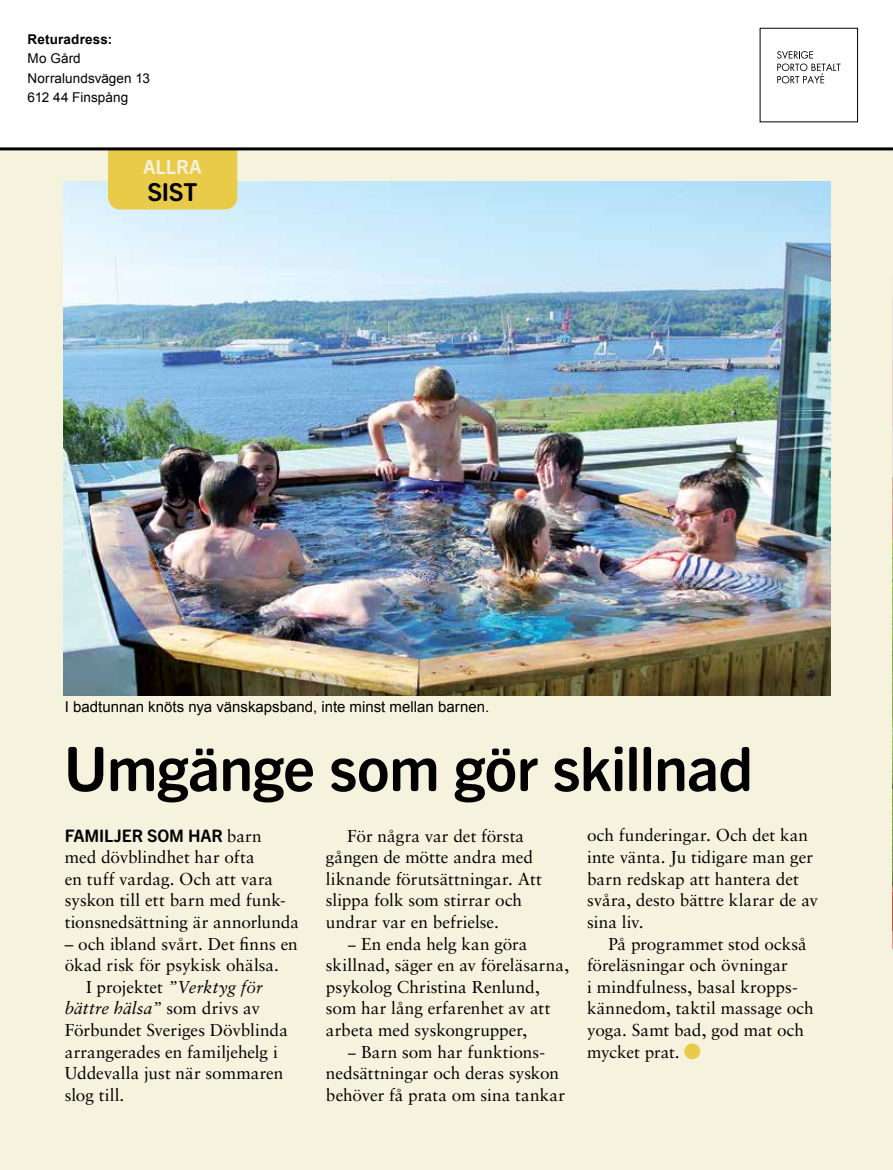
<style>
.page{position:relative;width:893px;height:1170px;background:#fff}
.page>*{position:absolute;margin:0;border:0;box-sizing:border-box;transform-origin:0 0}
.t1{font:700 61.5px "Trade Gothic Next SR Pro";letter-spacing:-.015em;color:#000}
.t2{font:700 24.75px "Trade Gothic Next SR Pro";color:#000}
.t3{font:700 19.5px "Trade Gothic Next SR Pro";letter-spacing:-.005em;color:#f5f2dd}
.t4{font:17.25px/21.6px "Sabon LT Std";color:#000}
.t5{font:italic 17.25px "Sabon LT Std";color:#000}
.t6{font:700 17.25px "Trade Gothic Next SR Pro";letter-spacing:-.01em;color:#000}
.t7{font:15px "Arial";color:#000}
.t8{font:13.5px/19.5px "Arial";letter-spacing:.005em;color:#000}
.t9{font:700 13.5px "Arial";letter-spacing:.015em;color:#000}
.s1{font-family:"Sabon LT Std";font-weight:400}
.s2{font-style:normal}
.s3{color:#eaca49}
</style>
<div class="page">
<div style="left:0;top:149px;width:893px;height:1020px;background:#f5f2dd"></div>
<img style="left:64px;top:182px;width:766px;height:513px">
<hr style="left:892px;top:0;width:1px;height:276px;background:#83b93b">
<img style="left:892px;top:426px;width:1px;height:520px">
<hr style="left:892px;top:892px;width:1px;height:38px;background:#c2573e">
<div style="left:108px;top:105px;width:129px;height:104px;background:#eaca49;border-radius:13px"></div>
<div style="left:0;top:0;width:893px;height:149px;background:#fff"></div>
<svg style="left:777px;top:51px;width:64px;height:32px"></svg>
<hr style="left:0;top:147px;width:893px;height:3px;background:#000">
<svg style="left:892px;top:302px;width:1px;height:124px"></svg>
<p class="t9" style="left:28px;top:30px;width:86px">Returadress:</p>
<p class="t8" style="left:28px;top:49px;width:124px">Mo Gård<br>Norralundsvägen 13<br>612 44 Finspång</p>
<p class="t3" style="left:143px;top:153px;width:60px">ALLRA</p>
<h2 class="t2" style="left:147px;top:175px;width:52px">SIST</h2>
<p class="t7" style="left:65px;top:697px;width:426px">I badtunnan knöts nya vänskapsband, inte minst mellan barnen.</p>
<h1 class="t1" style="left:64px;top:725px;width:691px">Umgänge som gör skillnad</h1>
<p class="t6" style="left:65px;top:823px;width:198px">FAMILJER SOM HAR <span class="s1">barn</span></p>
<p class="t4" style="left:65px;top:846px;width:236px">med dövblindhet har ofta<br>en tuff vardag. Och att vara syskon till ett barn med funk&shy;tionsnedsättning är annorlunda</p>
<p class="t4" style="left:65px;top:932px;width:235px">– och ibland svårt. Det finns en</p>
<p class="t4" style="left:65px;top:954px;width:216px">ökad risk för psykisk ohälsa.</p>
<p class="t5" style="left:86px;top:976px;width:178px"><span class="s2">I projektet</span> ”Verktyg för</p>
<p class="t5" style="left:65px;top:998px;width:197px">bättre hälsa” <span class="s2">som drivs av</span></p>
<p class="t4" style="left:65px;top:1018px;width:225px">Förbundet Sveriges Dövblinda</p>
<p class="t4" style="left:65px;top:1040px;width:214px">arrangerades en familjehelg i</p>
<p class="t4" style="left:65px;top:1062px;width:220px">Uddevalla just när sommaren</p>
<p class="t4" style="left:65px;top:1083px;width:61px">slog till.</p>
<p class="t4" style="left:326px;top:824px;width:218px;text-indent:21px">För några var det första gången de mötte andra med liknande förutsättningar. Att slippa folk som stirrar och undrar var en befrielse.</p>
<p class="t4" style="left:326px;top:932px;width:245px;text-indent:21px">− En enda helg kan göra skillnad, säger en av föreläsarna, psykolog Christina Renlund, som har lång erfarenhet av att arbeta med syskongrupper,</p>
<p class="t4" style="left:326px;top:1040px;width:241px;text-align:center">− Barn som har funktions&shy;nedsättningar och deras syskon behöver få prata om sina tankar</p>
<p class="t4" style="left:587px;top:824px;width:233px">och funderingar. Och det kan inte vänta. Ju tidigare man ger barn redskap att hantera det svåra, desto bättre klarar de av sina liv.</p>
<p class="t4" style="left:587px;top:932px;width:228px;text-indent:21px">På programmet stod också föreläsningar och övningar<br>i mindfulness, basal kropps&shy;kännedom, taktil massage och yoga. Samt bad, god mat och mycket prat. <span class="s3">■</span></p>
</div>
